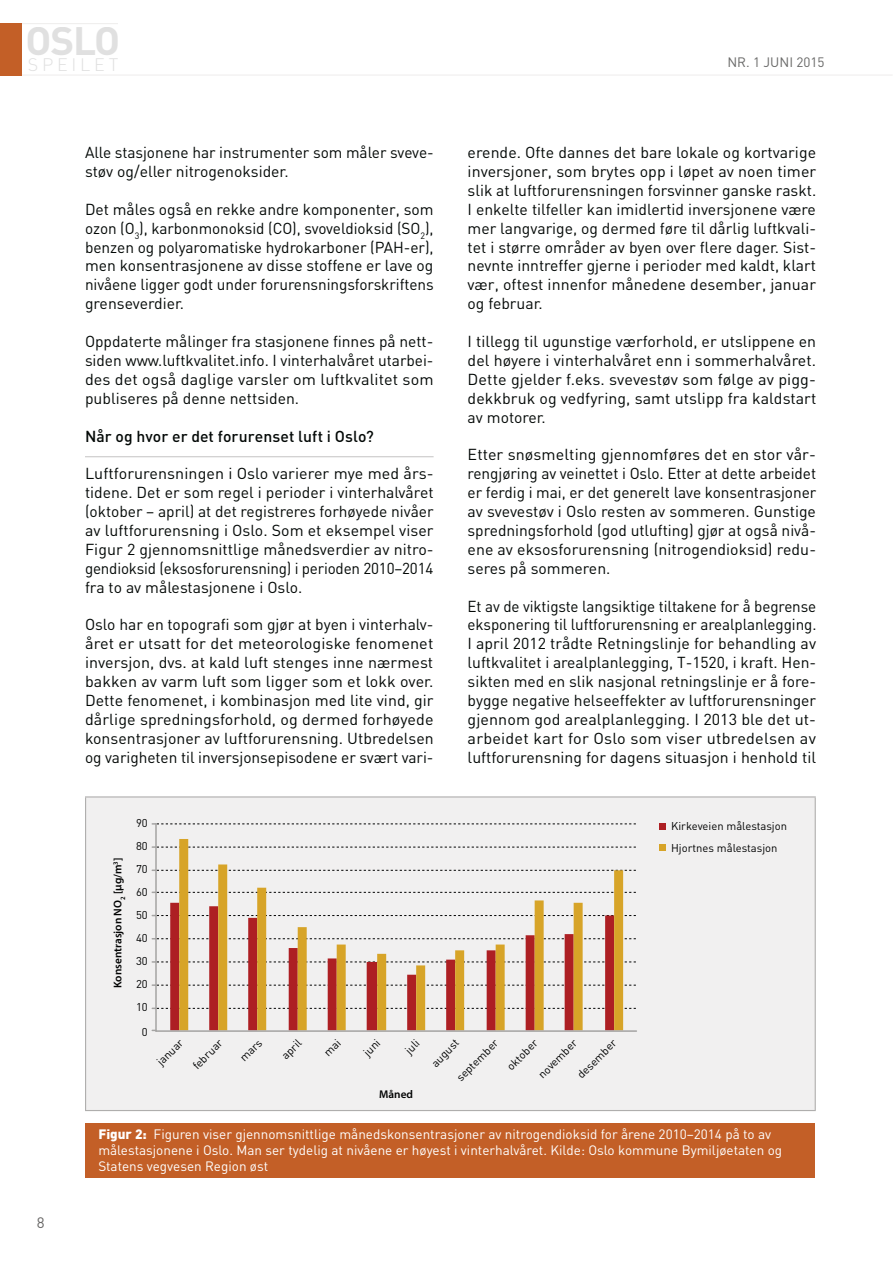
<style>
.page{position:relative;width:893px;height:1263px;background:#fff}
.page>*{position:absolute;margin:0;border:0;box-sizing:border-box;transform-origin:0 0}
.t1{font:700 39.15px "DIN";color:#e0e0e0}
.t2{font:300 17.85px "DIN";letter-spacing:.21em;color:#e0e0e0}
.t3{font:15.75px/18.9px "DIN";color:#030806;text-align:justify}
.t4{font:500 15.75px "DIN";letter-spacing:.005em;color:#030806}
.t5{font:15px "DIN";color:#696867}
.t6{font:13.5px/16.2px "DIN";color:#fff}
.t7{font:13.5px "DIN";color:#686867}
.t8{font:11.25px/21.6px "DIN";color:#010202}
.t9{font:600 11.25px "Myriad Pro";color:#010202}
.s1{font-weight:900}
</style>
<div class="page">
<hr style="left:0;top:75px;width:893px;height:1px;background:#eeedec">
<hr style="left:0;top:23px;width:118px;height:1px;background:#eeedec">
<div style="left:0;top:23px;width:21px;height:52px;background:#c35f27"></div>
<hr style="left:85px;top:456px;width:349px;height:1px;background:#c4c3c3">
<div style="left:86px;top:797px;width:729px;height:314px;background:#f1f0f0"></div>
<div style="left:86px;top:1123px;width:729px;height:55px;background:#c35f27"></div>
<hr style="left:85px;top:796px;width:731px;height:2px;background:#afaead">
<hr style="left:85px;top:798px;width:1px;height:312px;background:#afaead">
<hr style="left:815px;top:798px;width:1px;height:312px;background:#afaead">
<hr style="left:85px;top:1110px;width:731px;height:1px;background:#afaead">
<svg style="left:179px;top:839px;width:444px;height:191px"></svg>
<hr style="left:155px;top:824px;width:2px;height:207px;background:#a4a3a2">
<svg style="left:152px;top:1008px;width:484px;height:1px"></svg>
<svg style="left:152px;top:984px;width:484px;height:2px"></svg>
<svg style="left:152px;top:961px;width:484px;height:2px"></svg>
<svg style="left:152px;top:938px;width:484px;height:2px"></svg>
<svg style="left:152px;top:915px;width:484px;height:1px"></svg>
<svg style="left:152px;top:892px;width:484px;height:1px"></svg>
<svg style="left:152px;top:870px;width:484px;height:1px"></svg>
<svg style="left:152px;top:846px;width:484px;height:2px"></svg>
<svg style="left:152px;top:823px;width:484px;height:2px"></svg>
<hr style="left:156px;top:1030px;width:480px;height:2px;background:#a4a3a2">
<div style="left:659px;top:823px;width:6px;height:7px;background:#ad1f23"></div>
<div style="left:659px;top:844px;width:6px;height:7px;background:#d7a428"></div>
<h1 class="t1" style="left:26px;top:27px;width:96px">OSLO</h1>
<p class="t2" style="left:28px;top:59px;width:92px">SPEILET</p>
<p class="t7" style="left:727px;top:57px;width:99px">NR. 1 JUNI 2015</p>
<p class="t3" style="left:85px;top:145px;width:350px">Alle stasjonene har instrumenter som måler sveve&shy;støv og/eller nitrogenoksider.</p>
<p class="t3" style="left:85px;top:202px;width:350px">Det måles også en rekke andre komponenter, som ozon (O<sub>3</sub>), karbonmonoksid (CO), svoveldioksid (SO<sub>2</sub>), benzen og polyaromatiske hydrokarboner (PAH-er), men konsentrasjonene av disse stoffene er lave og nivåene ligger godt under forurensningsforskriftens grenseverdier.</p>
<p class="t3" style="left:85px;top:334px;width:350px">Oppdaterte målinger fra stasjonene finnes på nett&shy;siden www.luftkvalitet.info. I vinterhalvåret utarbei&shy;des det også daglige varsler om luftkvalitet som publiseres på denne nettsiden.</p>
<p class="t4" style="left:85px;top:430px;width:290px">Når og hvor er det forurenset luft i Oslo?</p>
<p class="t3" style="left:85px;top:466px;width:350px">Luftforurensningen i Oslo varierer mye med års&shy;tidene. Det er som regel i perioder i vinterhalvåret (oktober – april) at det registreres forhøyede nivåer av luftforurensning i Oslo. Som et eksempel viser Figur 2 gjennomsnittlige månedsverdier av nitro&shy;gendioksid (eksosforurensning) i perioden 2010–2014 fra to av målestasjonene i Oslo.</p>
<p class="t3" style="left:85px;top:617px;width:350px">Oslo har en topografi som gjør at byen i vinterhalv&shy;året er utsatt for det meteorologiske fenomenet inversjon, dvs. at kald luft stenges inne nærmest bakken av varm luft som ligger som et lokk over.<br>Dette fenomenet, i kombinasjon med lite vind, gir dårlige spredningsforhold, og dermed forhøyede konsentrasjoner av luftforurensning. Utbredelsen og varigheten til inversjonsepisodene er svært vari-</p>
<p class="t8" style="left:136px;top:814px;width:13px">90</p>
<p class="t9" style="left:113px;top:988px;width:132px;rotate:-90deg">Konsentrasjon NO<sub>2</sub> [μg/m<sup>3</sup>]</p>
<p class="t8" style="left:136px;top:837px;width:13px">80</p>
<p class="t8" style="left:136px;top:860px;width:13px">70</p>
<p class="t8" style="left:136px;top:883px;width:13px">60</p>
<p class="t8" style="left:136px;top:906px;width:13px">50</p>
<p class="t8" style="left:136px;top:929px;width:13px">40</p>
<p class="t8" style="left:136px;top:952px;width:13px">30</p>
<p class="t8" style="left:136px;top:975px;width:13px">20</p>
<p class="t8" style="left:136px;top:998px;width:13px">10</p>
<p class="t8" style="left:142px;top:1022px;width:7px">0</p>
<p class="t3" style="left:468px;top:145px;width:350px">erende. Ofte dannes det bare lokale og kortvarige inversjoner, som brytes opp i løpet av noen timer slik at luftforurensningen forsvinner ganske raskt.<br>I enkelte tilfeller kan imidlertid inversjonene være mer langvarige, og dermed føre til dårlig luftkvali&shy;tet i større områder av byen over flere dager. Sist&shy;nevnte inntreffer gjerne i perioder med kaldt, klart vær, oftest innenfor månedene desember, januar og februar.</p>
<p class="t3" style="left:468px;top:334px;width:350px">I tillegg til ugunstige værforhold, er utslippene en del høyere i vinterhalvåret enn i sommerhalvåret.<br>Dette gjelder f.eks. svevestøv som følge av pigg&shy;dekkbruk og vedfyring, samt utslipp fra kaldstart av motorer.</p>
<p class="t3" style="left:468px;top:447px;width:350px">Etter snøsmelting gjennomføres det en stor vår&shy;rengjøring av veinettet i Oslo. Etter at dette arbeidet er ferdig i mai, er det generelt lave konsentrasjoner av svevestøv i Oslo resten av sommeren. Gunstige spredningsforhold (god utlufting) gjør at også nivå&shy;ene av eksosforurensning (nitrogendioksid) redu&shy;seres på sommeren.</p>
<p class="t3" style="left:468px;top:598px;width:350px">Et av de viktigste langsiktige tiltakene for å begrense eksponering til luftforurensning er arealplanlegging.<br>I april 2012 trådte Retningslinje for behandling av luftkvalitet i arealplanlegging, T-1520, i kraft. Hen&shy;sikten med en slik nasjonal retningslinje er å fore&shy;bygge negative helseeffekter av luftforurensninger gjennom god arealplanlegging. I 2013 ble det ut&shy;arbeidet kart for Oslo som viser utbredelsen av luftforurensning for dagens situasjon i henhold til</p>
<p class="t8" style="left:671px;top:817px;width:117px">Kirkeveien målestasjon<br>Hjortnes målestasjon</p>
<p class="t8" style="left:152px;top:1057px;width:34px;rotate:-45deg">januar</p>
<p class="t8" style="left:188px;top:1061px;width:39px;rotate:-45deg">februar</p>
<p class="t8" style="left:235px;top:1053px;width:27px;rotate:-45deg">mars</p>
<p class="t8" style="left:277px;top:1051px;width:24px;rotate:-45deg">april</p>
<p class="t8" style="left:359px;top:1047px;width:20px;rotate:-45deg">juni</p>
<p class="t8" style="left:400px;top:1045px;width:17px;rotate:-45deg">juli</p>
<p class="t8" style="left:426px;top:1058px;width:35px;rotate:-45deg">august</p>
<p class="t8" style="left:452px;top:1072px;width:55px;rotate:-45deg">september</p>
<p class="t8" style="left:502px;top:1061px;width:40px;rotate:-45deg">oktober</p>
<p class="t8" style="left:533px;top:1069px;width:51px;rotate:-45deg">november</p>
<p class="t8" style="left:572px;top:1070px;width:52px;rotate:-45deg">desember</p>
<p class="t9" style="left:379px;top:1090px;width:35px">Måned</p>
<p class="t5" style="left:37px;top:1217px;width:9px">8</p>
<p class="t6" style="left:98px;top:1128px;width:685px"><span class="s1">Figur 2:</span> Figuren viser gjennomsnittlige månedskonsentrasjoner av nitrogendioksid for årene 2010–2014 på to av målestasjonene i Oslo. Man ser tydelig at nivåene er høyest i vinterhalvåret. Kilde: Oslo kommune Bymiljøetaten og<br>Statens vegvesen Region øst</p>
</div>
